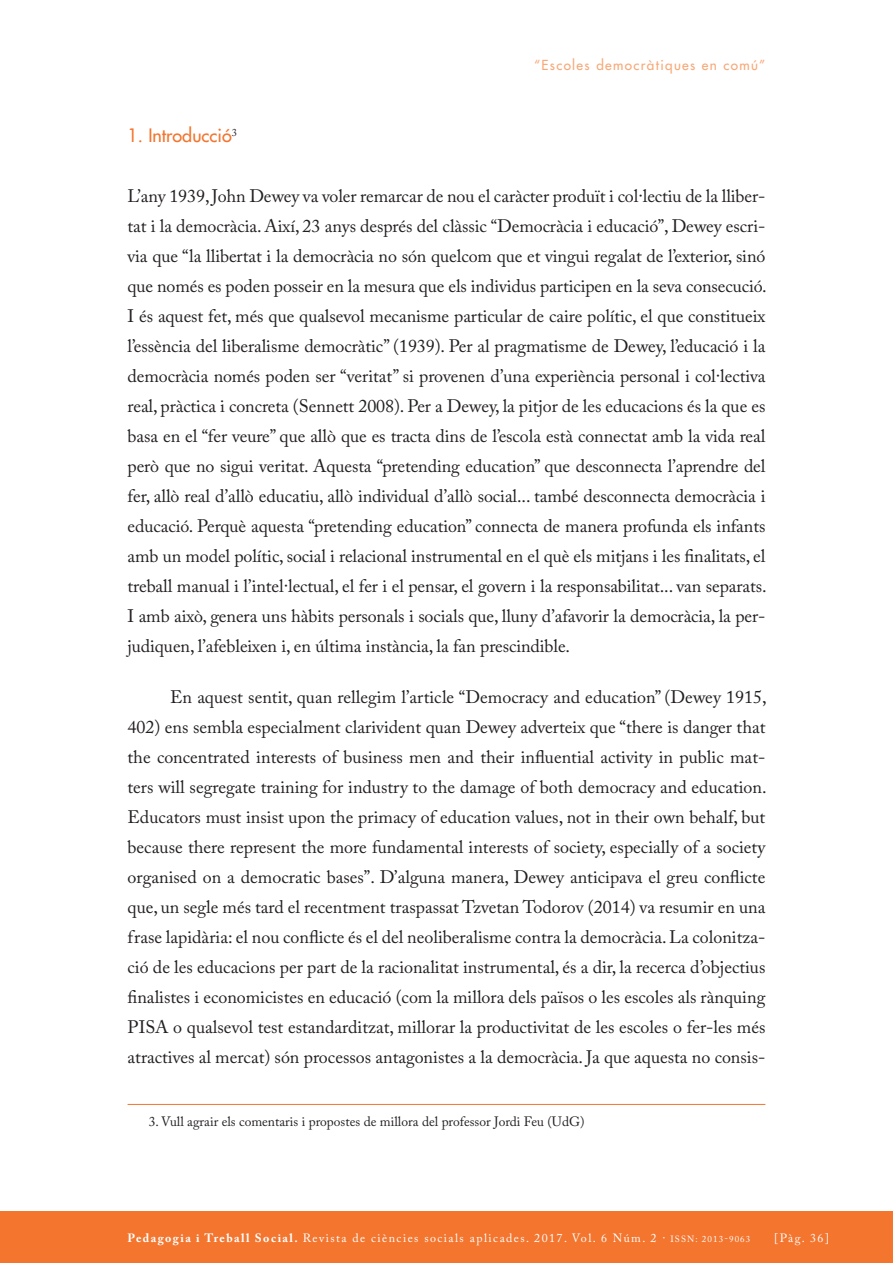
<style>
.page{position:relative;width:893px;height:1263px;background:#fff}
.page>*{position:absolute;margin:0;border:0;box-sizing:border-box;transform-origin:0 0}
.TEXT_COMU{font:18px/30px "Adobe Caslon Pro";letter-spacing:-.005em;color:#231f20;text-align:justify}
.INTERTITOLS{font:18px "Futura";color:#f3752e}
.NOTES_PEU_PAGINA{font:13.5px "Adobe Caslon Pro";color:#231f20}
.CAPÇALERA_DRETA{font:13.5px "Futura";letter-spacing:.1em;color:#f8a877}
.t1{font:12px "Adobe Caslon Pro";letter-spacing:.12em;color:#fff}
.s1{font-weight:700}
.s2{font-size:9px}
</style>
<div class="page">
<div style="left:0;top:1212px;width:893px;height:51px;background:#f3752e"></div>
<hr style="left:128px;top:1104px;width:637px;height:1px;background:#f3752e">
<p class="INTERTITOLS" style="left:128px;top:124px;width:111px">1. Introducció<sup>3</sup></p>
<p class="CAPÇALERA_DRETA" style="left:534px;top:57px;width:233px">“Escoles democràtiques en comú”</p>
<p class="TEXT_COMU" style="left:128px;top:181px;width:641px">L’any 1939, John Dewey va voler remarcar de nou el caràcter produït i col·lectiu de la lliber&shy;tat i la democràcia. Així, 23 anys després del clàssic “Democràcia i educació”, Dewey escri&shy;via que “la llibertat i la democràcia no són quelcom que et vingui regalat de l’exterior, sinó que només es poden posseir en la mesura que els individus participen en la seva consecució.<br>I és aquest fet, més que qualsevol mecanisme particular de caire polític, el que constitueix l’essència del liberalisme democràtic” (1939). Per al pragmatisme de Dewey, l’educació i la democràcia només poden ser “veritat” si provenen d’una experiència personal i col·lectiva real, pràctica i concreta (Sennett 2008). Per a Dewey, la pitjor de les educacions és la que es basa en el “fer veure” que allò que es tracta dins de l’escola està connectat amb la vida real però que no sigui veritat. Aquesta “pretending education” que desconnecta l’aprendre del fer, allò real d’allò educatiu, allò individual d’allò social... també desconnecta democràcia i educació. Perquè aquesta “pretending education” connecta de manera profunda els infants amb un model polític, social i relacional instrumental en el què els mitjans i les finalitats, el treball manual i l’intel·lectual, el fer i el pensar, el govern i la responsabilitat... van separats.<br>I amb això, genera uns hàbits personals i socials que, lluny d’afavorir la democràcia, la per&shy;judiquen, l’afebleixen i, en última instància, la fan prescindible.</p>
<p class="TEXT_COMU" style="left:128px;top:682px;width:641px;text-indent:43px">En aquest sentit, quan rellegim l’article “Democracy and education” (Dewey 1915, 402) ens sembla especialment clarivident quan Dewey adverteix que “there is danger that the concentrated interests of business men and their influential activity in public mat&shy;ters will segregate training for industry to the damage of both democracy and education.<br>Educators must insist upon the primacy of education values, not in their own behalf, but because there represent the more fundamental interests of society, especially of a society organised on a democratic bases”. D’alguna manera, Dewey anticipava el greu conflicte que, un segle més tard el recentment traspassat Tzvetan Todorov (2014) va resumir en una frase lapidària: el nou conflicte és el del neoliberalisme contra la democràcia. La colonitza&shy;ció de les educacions per part de la racionalitat instrumental, és a dir, la recerca d’objectius finalistes i economicistes en educació (com la millora dels països o les escoles als rànquing PISA o qualsevol test estandarditzat, millorar la productivitat de les escoles o fer-les més atractives al mercat) són processos antagonistes a la democràcia. Ja que aquesta no consis-</p>
<p class="NOTES_PEU_PAGINA" style="left:149px;top:1113px;width:437px">3. Vull agrair els comentaris i propostes de millora del professor Jordi Feu (UdG)</p>
<p class="t1" style="left:128px;top:1231px;width:624px"><span class="s1">Pedagogia i Treball Social.</span> Revista de ciències socials aplicades. 2017. Vol. 6 Núm. 2 · <span class="s2">ISSN: 2013-9063</span></p>
<p class="t1" style="left:774px;top:1231px;width:56px">[Pàg. 36]</p>
</div>
